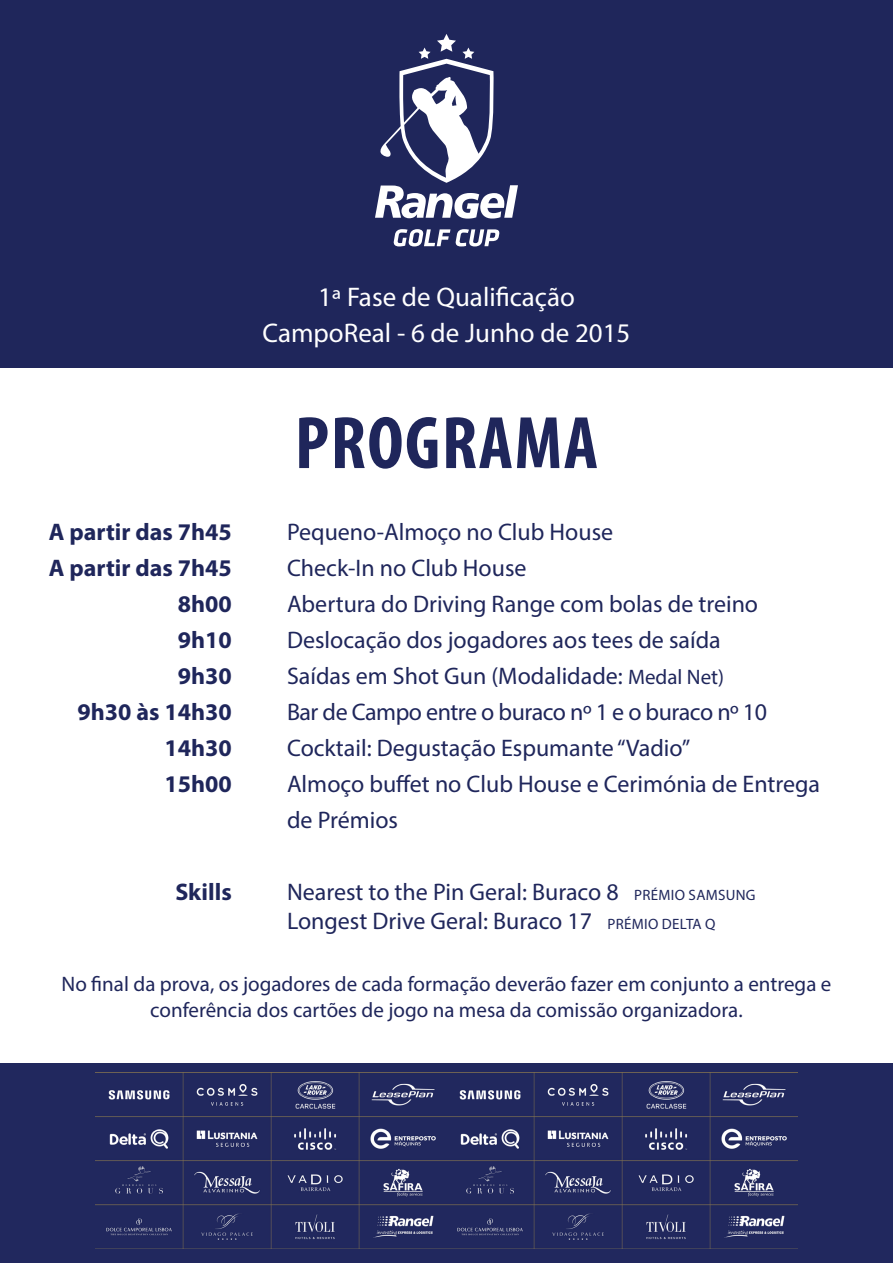
<style>
.page{position:relative;width:893px;height:1263px;background:#fff}
.page>*{position:absolute;margin:0;border:0;box-sizing:border-box;transform-origin:0 0}
.t1{font:700 condensed 75px "Myriad Pro";letter-spacing:.02em;color:#1f265b}
.t2{font:27px "Myriad Pro";color:#fff}
.t3{font:24px/36px "Myriad Pro";color:#1f265b}
.t4{font:700 24px "Myriad Pro";color:#1f265b}
.t5{font:24px "Myriad Pro";letter-spacing:-.02em;color:#1f265b}
.t6{font:21px/25.2px "Myriad Pro";color:#1f265b;text-align:center}
.s1{font-size:21px}
.s2{font-size:15px}
</style>
<div class="page">
<div style="left:0;top:0;width:893px;height:368px;background:#1f265b"></div>
<svg style="left:375px;top:34px;width:143px;height:185px"></svg>
<svg style="left:393px;top:229px;width:107px;height:17px"></svg>
<div style="left:0;top:1063px;width:893px;height:200px;background:#21285e"></div>
<img style="left:96px;top:1073px;width:701px;height:176px">
<p class="t2" style="left:318px;top:280px;width:258px">1ª Fase de Qualificação</p>
<p class="t2" style="left:263px;top:316px;width:369px">CampoReal - 6 de Junho de 2015</p>
<p class="t4" style="left:49px;top:516px;width:184px">A partir das 7h45</p>
<p class="t4" style="left:49px;top:552px;width:184px">A partir das 7h45</p>
<p class="t4" style="left:178px;top:588px;width:56px">8h00</p>
<p class="t4" style="left:178px;top:624px;width:56px">9h10</p>
<p class="t4" style="left:178px;top:660px;width:56px">9h30</p>
<p class="t4" style="left:78px;top:696px;width:156px">9h30 às 14h30</p>
<p class="t4" style="left:164px;top:732px;width:69px">14h30</p>
<p class="t4" style="left:164px;top:768px;width:69px">15h00</p>
<p class="t4" style="left:175px;top:876px;width:58px">Skills</p>
<p class="t1" style="left:295px;top:396px;width:305px">PROGRAMA</p>
<p class="t3" style="left:287px;top:514px;width:328px">Pequeno-Almoço no Club House</p>
<p class="t3" style="left:287px;top:550px;width:241px">Check-In no Club House</p>
<p class="t3" style="left:287px;top:586px;width:473px">Abertura do Driving Range com bolas de treino</p>
<p class="t3" style="left:287px;top:622px;width:435px">Deslocação dos jogadores aos tees de saída</p>
<p class="t3" style="left:287px;top:658px;width:439px">Saídas em Shot Gun (Modalidade: <span class="s1">Medal Net)</span></p>
<p class="t5" style="left:287px;top:697px;width:481px">Bar de Campo entre o buraco nº 1 e o buraco nº 10</p>
<p class="t3" style="left:287px;top:730px;width:405px">Cocktail: Degustação Espumante “Vadio”</p>
<p class="t3" style="left:287px;top:766px;width:535px">Almoço buffet no Club House e Cerimónia de Entrega de Prémios</p>
<p class="t3" style="left:287px;top:874px;width:470px">Nearest to the Pin Geral: Buraco 8 <span class="s2">PRÉMIO SAMSUNG</span></p>
<p class="t3" style="left:287px;top:902px;width:430px">Longest Drive Geral: Buraco 17 <span class="s2">PRÉMIO DELTA Q</span></p>
<p class="t6" style="left:62px;top:971px;width:771px">No final da prova, os jogadores de cada formação deverão fazer em conjunto a entrega e conferência dos cartões de jogo na mesa da comissão organizadora.</p>
</div>
